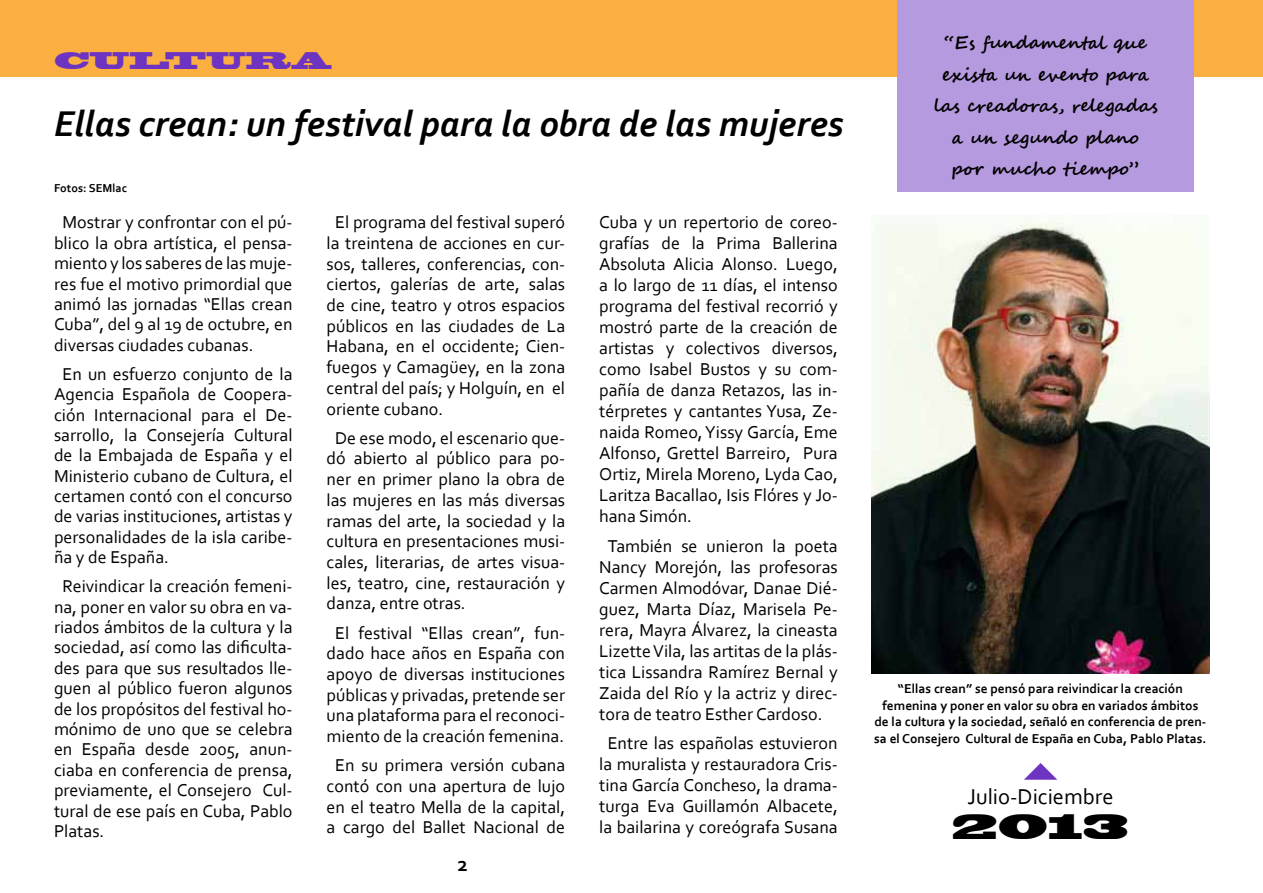
<style>
.page{position:relative;width:1263px;height:893px;background:#fff}
.page>*{position:absolute;margin:0;border:0;box-sizing:border-box;transform-origin:0 0}
.t1{font:italic 700 37.5px "Corbel";color:#000}
.t2{font:33px "Blackoak Std";color:#000}
.t3{font:22.5px "Corbel";color:#000}
.t4{font:22.5px "Blackoak Std";color:#6c34c0}
.t5{font:700 21px "Corbel";color:#000}
.t6{font:18px/20.4px "Corbel";color:#000;text-align:justify}
.t7{font:700 18px/31.5px "Segoe Script";color:#000;text-align:center}
.t8{font:700 13.5px/16.5px "Corbel";color:#000;text-align:center}
.t9{font:700 12px "Corbel";color:#000}
</style>
<div class="page">
<div style="left:0;top:0;width:1263px;height:77px;background:#faaf40"></div>
<svg style="left:1024px;top:763px;width:33px;height:17px"></svg>
<img style="left:872px;top:221px;width:338px;height:453px">
<div style="left:897px;top:0;width:297px;height:191px;background:#b69adf"></div>
<p class="t4" style="left:54px;top:45px;width:280px">CULTURA</p>
<h1 class="t1" style="left:54px;top:100px;width:791px">Ellas crean: un festival para la obra de las mujeres</h1>
<p class="t9" style="left:54px;top:181px;width:75px">Fotos: SEMlac</p>
<p class="t6" style="left:54px;top:212px;width:240px;text-indent:8px">Mostrar y confrontar con el pú&shy;blico la obra artística, el pensa&shy;miento y los saberes de las muje&shy;res fue el motivo primordial que animó las jornadas “Ellas crean Cuba”, del 9 al 19 de octubre, en diversas ciudades cubanas.</p>
<p class="t6" style="left:54px;top:363px;width:240px;text-indent:8px">En un esfuerzo conjunto de la Agencia Española de Coopera&shy;ción Internacional para el De&shy;sarrollo, la Consejería Cultural de la Embajada de España y el Ministerio cubano de Cultura, el certamen contó con el concurso de varias instituciones, artistas y personalidades de la isla caribe&shy;ña y de España.</p>
<p class="t6" style="left:54px;top:576px;width:240px;text-indent:8px">Reivindicar la creación femeni&shy;na, poner en valor su obra en va&shy;riados ámbitos de la cultura y la sociedad, así como las dificulta&shy;des para que sus resultados lle&shy;guen al público fueron algunos de los propósitos del festival ho&shy;mónimo de uno que se celebra en España desde 2005, anun&shy;ciaba en conferencia de prensa, previamente, el Consejero Cul&shy;tural de ese país en Cuba, Pablo Platas.</p>
<p class="t6" style="left:327px;top:212px;width:240px;text-indent:8px">El programa del festival superó la treintena de acciones en cur&shy;sos, talleres, conferencias, con&shy;ciertos, galerías de arte, salas de cine, teatro y otros espacios públicos en las ciudades de La Habana, en el occidente; Cien&shy;fuegos y Camagüey, en la zona central del país; y Holguín, en el oriente cubano.</p>
<p class="t6" style="left:327px;top:427px;width:240px;text-indent:8px">De ese modo, el escenario que&shy;dó abierto al público para po&shy;ner en primer plano la obra de las mujeres en las más diversas ramas del arte, la sociedad y la cultura en presentaciones musi&shy;cales, literarias, de artes visua&shy;les, teatro, cine, restauración y danza, entre otras.</p>
<p class="t6" style="left:327px;top:622px;width:240px;text-align:center">El festival “Ellas crean”, fun&shy;dado hace años en España con apoyo de diversas instituciones públicas y privadas, pretende ser una plataforma para el reconoci&shy;miento de la creación femenina.</p>
<p class="t6" style="left:327px;top:755px;width:240px;text-align:center">En su primera versión cubana contó con una apertura de lujo en el teatro Mella de la capital, a cargo del Ballet Nacional de</p>
<p class="t5" style="left:458px;top:851px;width:12px">2</p>
<p class="t6" style="left:599px;top:211px;width:240px;line-height:21px">Cuba y un repertorio de coreo&shy;grafías de la Prima Ballerina Absoluta Alicia Alonso. Luego, a lo largo de 11 días, el intenso programa del festival recorrió y mostró parte de la creación de artistas y colectivos diversos, como Isabel Bustos y su com&shy;pañía de danza Retazos, las in&shy;térpretes y cantantes Yusa, Ze&shy;naida Romeo, Yissy García, Eme Alfonso, Grettel Barreiro, Pura Ortiz, Mirela Moreno, Lyda Cao, Laritza Bacallao, Isis Flóres y Jo&shy;hana Simón.</p>
<p class="t6" style="left:599px;top:535px;width:240px;line-height:21px;text-indent:8px">También se unieron la poeta Nancy Morejón, las profesoras Carmen Almodóvar, Danae Dié&shy;guez, Marta Díaz, Marisela Pe&shy;rera, Mayra Álvarez, la cineasta Lizette Vila, las artitas de la plás&shy;tica Lissandra Ramírez Bernal y Zaida del Río y la actriz y direc&shy;tora de teatro Esther Cardoso.</p>
<p class="t6" style="left:599px;top:732px;width:240px;line-height:21px;text-align:center">Entre las españolas estuvieron la muralista y restauradora Cris&shy;tina García Concheso, la drama&shy;turga Eva Guillamón Albacete, la bailarina y coreógrafa Susana</p>
<p class="t7" style="left:933px;top:28px;width:226px">“Es fundamental que exista un evento para las creadoras, relegadas a un segundo plano<br>por mucho tiempo”</p>
<p class="t8" style="left:874px;top:680px;width:334px">“Ellas crean” se pensó para reivindicar la creación femenina y poner en valor su obra en variados ámbitos de la cultura y la sociedad, señaló en conferencia de pren&shy;sa el Consejero Cultural de España en Cuba, Pablo Platas.</p>
<p class="t3" style="left:967px;top:783px;width:148px">Julio-Diciembre</p>
<h2 class="t2" style="left:952px;top:804px;width:178px">2013</h2>
</div>
